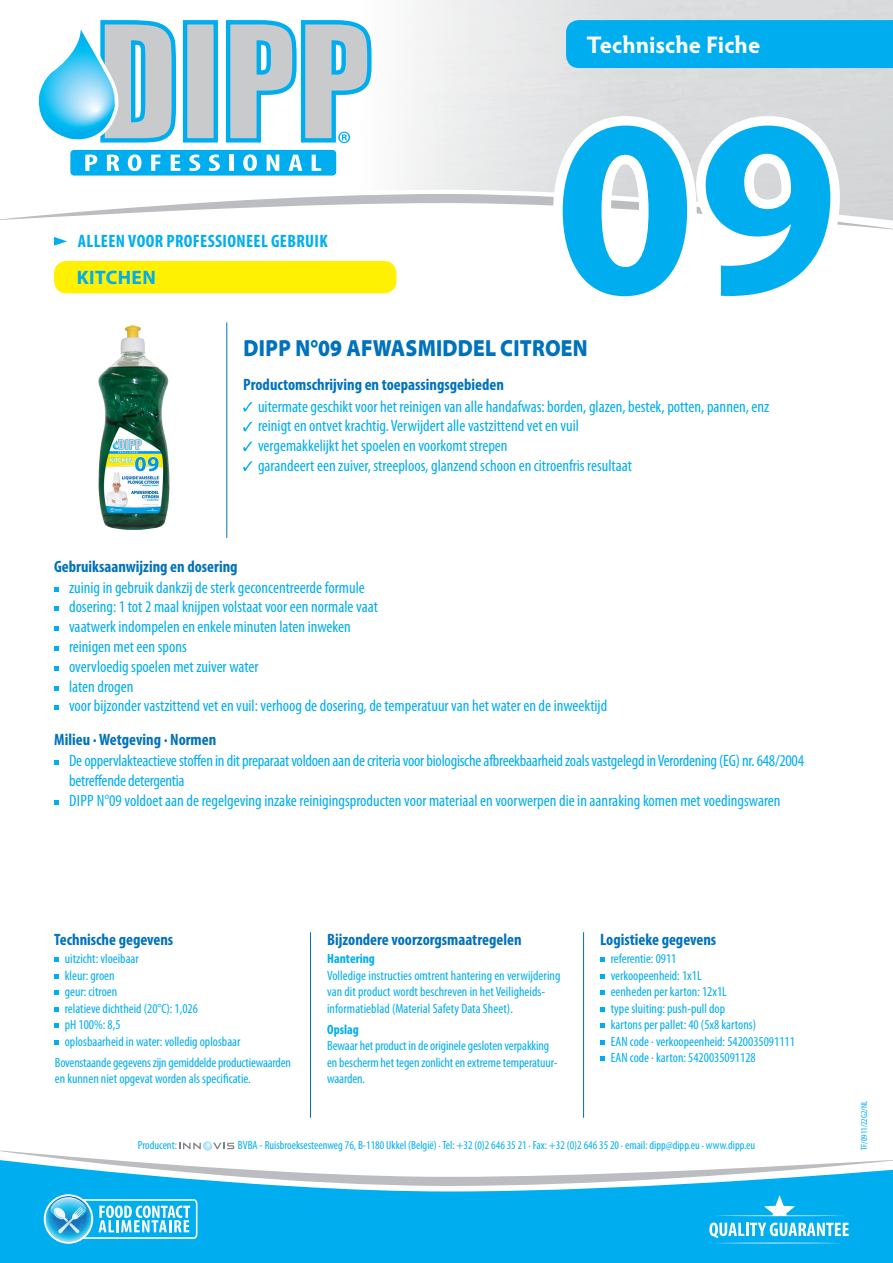
<style>
.page{position:relative;width:893px;height:1263px;background:#fff}
.page>*{position:absolute;margin:0;border:0;box-sizing:border-box;transform-origin:0 0}
.t1{font:700 253.95px "Myriad Pro";color:#00aeef}
.t2{font:700 24px "Hypatia Sans Pro";letter-spacing:-.005em;color:#fff}
.t3{font:900 semi-expanded 23.4px "Myriad Pro";letter-spacing:.01em;color:#0072bc;scale:.83 1}
.t4{font:700 19.5px "Myriad Pro";letter-spacing:.02em;color:#00aeef}
.t5{font:700 condensed 18px "Myriad Pro";letter-spacing:.02em;color:#00aeef}
.t6{font:condensed 16.5px/19.8px "Myriad Pro";color:#00aeef}
.t7{font:700 condensed 16.5px "Myriad Pro";color:#0072bc}
.t8{font:condensed 13.5px/16.5px "Myriad Pro";color:#00aeef}
.t9{font:700 condensed 13.5px "Myriad Pro";color:#00aeef}
.t10{font:condensed 11.85px "Myriad Pro";color:#00aeef}
.t11{font:condensed 9px "Myriad Pro";color:#00aeef}
</style>
<div class="page">
<div style="left:0;top:1186px;width:893px;height:77px;background:#00aeef"></div>
<svg style="left:0;top:20px;width:893px;height:274px"></svg>
<svg style="left:715px;top:1195px;width:129px;height:21px;background:#1bb6f0"></svg>
<svg style="left:709px;top:1222px;width:140px;height:21px"></svg>
<hr style="left:226px;top:322px;width:1px;height:216px;background:#0072bc">
<svg style="left:54px;top:958px;width:4px;height:4px"></svg>
<svg style="left:54px;top:974px;width:4px;height:4px"></svg>
<svg style="left:54px;top:991px;width:4px;height:4px"></svg>
<svg style="left:54px;top:1007px;width:4px;height:4px"></svg>
<svg style="left:54px;top:1024px;width:4px;height:4px"></svg>
<svg style="left:54px;top:1040px;width:4px;height:4px"></svg>
<hr style="left:583px;top:932px;width:1px;height:186px;background:#0072bc">
<hr style="left:310px;top:932px;width:1px;height:186px;background:#0072bc">
<svg style="left:600px;top:958px;width:4px;height:4px"></svg>
<svg style="left:600px;top:974px;width:4px;height:4px"></svg>
<svg style="left:600px;top:991px;width:4px;height:4px"></svg>
<svg style="left:600px;top:1007px;width:4px;height:4px"></svg>
<svg style="left:600px;top:1024px;width:4px;height:4px"></svg>
<svg style="left:600px;top:1040px;width:4px;height:4px"></svg>
<svg style="left:600px;top:1057px;width:4px;height:4px"></svg>
<svg style="left:243px;top:402px;width:9px;height:9px"></svg>
<svg style="left:243px;top:422px;width:9px;height:9px"></svg>
<svg style="left:243px;top:441px;width:9px;height:10px"></svg>
<svg style="left:243px;top:461px;width:9px;height:10px"></svg>
<svg style="left:54px;top:760px;width:4px;height:5px"></svg>
<svg style="left:54px;top:800px;width:4px;height:4px"></svg>
<svg style="left:54px;top:587px;width:4px;height:4px"></svg>
<svg style="left:54px;top:607px;width:4px;height:4px"></svg>
<svg style="left:54px;top:626px;width:4px;height:5px"></svg>
<svg style="left:54px;top:646px;width:4px;height:5px"></svg>
<svg style="left:54px;top:666px;width:4px;height:4px"></svg>
<svg style="left:54px;top:686px;width:4px;height:4px"></svg>
<svg style="left:54px;top:706px;width:4px;height:4px"></svg>
<svg style="left:44px;top:1194px;width:153px;height:50px;background:#4dc2ef"></svg>
<img style="left:98px;top:325px;width:72px;height:205px">
<svg style="left:0;top:1141px;width:893px;height:45px"></svg>
<p class="t5" style="left:78px;top:230px;width:251px">ALLEEN VOOR PROFESSIONEEL GEBRUIK</p>
<p class="t4" style="left:77px;top:265px;width:80px">KITCHEN</p>
<p class="t2" style="left:587px;top:28px;width:175px">Technische Fiche</p>
<p class="t1" style="left:555px;top:42px;width:286px">09</p>
<p class="t3" style="left:243px;top:335px;width:416px">DIPP N°09 AFWASMIDDEL CITROEN</p>
<p class="t7" style="left:243px;top:375px;width:262px">Productomschrijving en toepassingsgebieden</p>
<p class="t6" style="left:258px;top:396px;width:513px">uitermate geschikt voor het reinigen van alle handafwas: borden, glazen, bestek, potten, pannen, enz</p>
<p class="t6" style="left:258px;top:416px;width:322px">reinigt en ontvet krachtig. Verwijdert alle vastzittend vet en vuil</p>
<p class="t6" style="left:258px;top:436px;width:251px">vergemakkelijkt het spoelen en voorkomt strepen</p>
<p class="t6" style="left:258px;top:455px;width:375px">garandeert een zuiver, streeploos, glanzend schoon en citroenfris resultaat</p>
<p class="t7" style="left:54px;top:556px;width:185px">Gebruiksaanwijzing en dosering</p>
<p class="t6" style="left:69px;top:577px;width:297px">zuinig in gebruik dankzij de sterk geconcentreerde formule</p>
<p class="t6" style="left:69px;top:597px;width:310px">dosering: 1 tot 2 maal knijpen volstaat voor een normale vaat</p>
<p class="t6" style="left:69px;top:617px;width:283px">vaatwerk indompelen en enkele minuten laten inweken</p>
<p class="t6" style="left:69px;top:636px;width:119px">reinigen met een spons</p>
<p class="t6" style="left:69px;top:656px;width:191px">overvloedig spoelen met zuiver water</p>
<p class="t6" style="left:69px;top:676px;width:66px">laten drogen</p>
<p class="t6" style="left:69px;top:696px;width:540px">voor bijzonder vastzittend vet en vuil: verhoog de dosering, de temperatuur van het water en de inweektijd</p>
<p class="t7" style="left:54px;top:729px;width:164px">Milieu . Wetgeving . Normen</p>
<p class="t6" style="left:69px;top:751px;width:736px">De oppervlakteactieve stoffen in dit preparaat voldoen aan de criteria voor biologische afbreekbaarheid zoals vastgelegd in Verordening (EG) nr. 648/2004 betreffende detergentia</p>
<p class="t6" style="left:69px;top:790px;width:713px">DIPP N°09 voldoet aan de regelgeving inzake reinigingsproducten voor materiaal en voorwerpen die in aanraking komen met voedingswaren</p>
<p class="t7" style="left:54px;top:929px;width:121px">Technische gegevens</p>
<p class="t7" style="left:327px;top:929px;width:196px">Bijzondere voorzorgsmaatregelen</p>
<p class="t7" style="left:600px;top:929px;width:118px">Logistieke gegevens</p>
<p class="t8" style="left:65px;top:950px;width:76px">uitzicht: vloeibaar</p>
<p class="t8" style="left:65px;top:967px;width:51px">kleur: groen</p>
<p class="t8" style="left:65px;top:983px;width:54px">geur: citroen</p>
<p class="t8" style="left:65px;top:1000px;width:135px">relatieve dichtheid (20°C): 1,026</p>
<p class="t8" style="left:65px;top:1016px;width:57px">pH 100%: 8,5</p>
<p class="t8" style="left:65px;top:1033px;width:177px">oplosbaarheid in water: volledig oplosbaar</p>
<p class="t8" style="left:611px;top:950px;width:67px">referentie: 0911</p>
<p class="t8" style="left:611px;top:967px;width:92px">verkoopeenheid: 1x1L</p>
<p class="t8" style="left:611px;top:983px;width:118px">eenheden per karton: 12x1L</p>
<p class="t8" style="left:611px;top:1000px;width:116px">type sluiting: push-pull dop</p>
<p class="t8" style="left:611px;top:1016px;width:147px">kartons per pallet: 40 (5x8 kartons)</p>
<p class="t8" style="left:611px;top:1033px;width:186px">EAN code . verkoopeenheid: 5420035091111</p>
<p class="t8" style="left:611px;top:1049px;width:147px">EAN code . karton: 5420035091128</p>
<p class="t9" style="left:327px;top:950px;width:49px">Hantering</p>
<p class="t8" style="left:327px;top:967px;width:235px">Volledige instructies omtrent hantering en verwijdering van dit product wordt beschreven in het Veiligheids&shy;informatieblad (Material Safety Data Sheet).</p>
<p class="t9" style="left:327px;top:1021px;width:33px">Opslag</p>
<p class="t8" style="left:327px;top:1037px;width:232px">Bewaar het product in de originele gesloten verpakking en bescherm het tegen zonlicht en extreme temperatuur&shy;waarden.</p>
<p class="t8" style="left:55px;top:1054px;width:237px">Bovenstaande gegevens zijn gemiddelde productiewaarden en kunnen niet opgevat worden als specificatie.</p>
<p class="t10" style="left:138px;top:1138px;width:41px">Producent:</p>
<p class="t10" style="left:238px;top:1138px;width:519px">BVBA - Ruisbroeksesteenweg 76, B-1180 Ukkel (België) . Tel: +32 (0)2 646 35 21 . Fax: +32 (0)2 646 35 20 . email: dipp@dipp.eu . www.dipp.eu</p>
<p class="t11" style="left:859px;top:1150px;width:51px;rotate:-90deg">TF/0911/22G2/NL</p>
</div>
